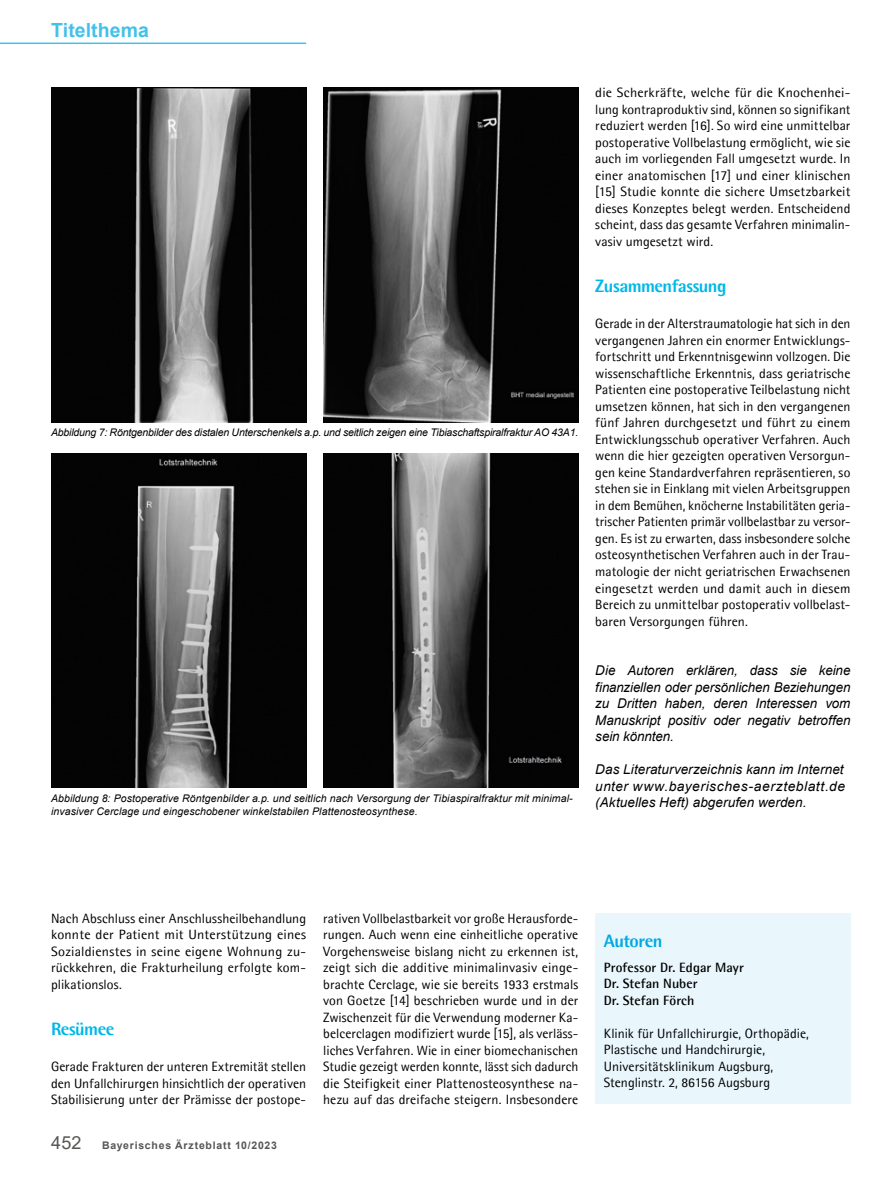
<style>
.page{position:relative;width:893px;height:1191px;background:#fff}
.page>*{position:absolute;margin:0;border:0;box-sizing:border-box;transform-origin:0 0}
.t1{font:700 19.5px "Arial";color:#44c1ea}
.t2{font:800 18px "Agfa Rotis Semisans";letter-spacing:-.03em;color:#00b8e6}
.t3{font:800 18px "Agfa Rotis Semisans";letter-spacing:-.03em;color:#00a9e0}
.t4{font:13.5px/16.5px "Agfa Rotis Semisans";letter-spacing:.005em;color:#000;text-align:justify}
.t5{font:italic 13.5px/16.5px "Arial";color:#000;text-align:justify}
.t6{font:700 13.5px/16.5px "Agfa Rotis Semisans";letter-spacing:.005em;color:#000}
.t7{font:italic 10.5px/13.5px "Arial";letter-spacing:.01em;color:#000}
.t8{font:italic 10.5px "Arial";letter-spacing:-.015em;color:#000}
.t9{font:700 10.5px "Arial";letter-spacing:.07em;color:#575654}
.s1{font-weight:400;font-size:18px}
</style>
<div class="page">
<hr style="left:0;top:43px;width:306px;height:1px;background:#44c1ea">
<img style="left:51px;top:88px;width:255px;height:334px">
<img style="left:51px;top:453px;width:255px;height:334px">
<img style="left:323px;top:88px;width:255px;height:334px">
<img style="left:323px;top:453px;width:255px;height:334px">
<div style="left:595px;top:913px;width:255px;height:191px;background:#e9f7fd"></div>
<h1 class="t1" style="left:51px;top:16px;width:99px">Titelthema</h1>
<p class="t8" style="left:51px;top:426px;width:529px">Abbildung 7: Röntgenbilder des distalen Unterschenkels a.p. und seitlich zeigen eine Tibiaschaftspiralfraktur AO 43A1.</p>
<p class="t7" style="left:51px;top:791px;width:523px">Abbildung 8: Postoperative Röntgenbilder a.p. und seitlich nach Versorgung der Tibiaspiralfraktur mit minimal&shy;invasiver Cerclage und eingeschobener winkelstabilen Plattenosteosynthese.</p>
<p class="t4" style="left:595px;top:84px;width:257px">die Scherkräfte, welche für die Knochenhei&shy;lung kontraproduktiv sind, können so signifikant reduziert werden [16]. So wird eine unmittelbar postoperative Vollbelastung ermöglicht, wie sie auch im vorliegenden Fall umgesetzt wurde. In einer anatomischen [17] und einer klinischen [15] Studie konnte die sichere Umsetzbarkeit dieses Konzeptes belegt werden. Entscheidend scheint, dass das gesamte Verfahren minimalin&shy;vasiv umgesetzt wird.</p>
<h2 class="t2" style="left:595px;top:275px;width:133px">Zusammenfassung</h2>
<p class="t4" style="left:595px;top:315px;width:257px">Gerade in der Alterstraumatologie hat sich in den vergangenen Jahren ein enormer Entwicklungs&shy;fortschritt und Erkenntnisgewinn vollzogen. Die wissenschaftliche Erkenntnis, dass geriatrische Patienten eine postoperative Teilbelastung nicht umsetzen können, hat sich in den vergangenen fünf Jahren durchgesetzt und führt zu einem Entwicklungsschub operativer Verfahren. Auch wenn die hier gezeigten operativen Versorgun&shy;gen keine Standardverfahren repräsentieren, so stehen sie in Einklang mit vielen Arbeitsgruppen in dem Bemühen, knöcherne Instabilitäten geria&shy;trischer Patienten primär vollbelastbar zu versor&shy;gen. Es ist zu erwarten, dass insbesondere solche osteosynthetischen Verfahren auch in der Trau&shy;matologie der nicht geriatrischen Erwachsenen eingesetzt werden und damit auch in diesem Bereich zu unmittelbar postoperativ vollbelast&shy;baren Versorgungen führen.</p>
<p class="t5" style="left:595px;top:662px;width:257px">Die Autoren erklären, dass sie keine finanziellen oder persönlichen Beziehungen zu Dritten haben, deren Interessen vom Manuskript positiv oder negativ betroffen sein könnten.</p>
<p class="t5" style="left:595px;top:761px;width:251px">Das Literaturverzeichnis kann im Internet unter www.bayerisches-aerzteblatt.de (Aktuelles Heft) abgerufen werden.</p>
<p class="t4" style="left:51px;top:909px;width:257px">Nach Abschluss einer Anschlussheilbehandlung konnte der Patient mit Unterstützung eines Sozialdienstes in seine eigene Wohnung zu&shy;rückkehren, die Frakturheilung erfolgte kom&shy;plikationslos.</p>
<h2 class="t2" style="left:51px;top:1017px;width:65px">Resümee</h2>
<p class="t4" style="left:51px;top:1058px;width:257px">Gerade Frakturen der unteren Extremität stellen den Unfallchirurgen hinsichtlich der operativen Stabilisierung unter der Prämisse der postope-</p>
<p class="t9" style="left:51px;top:1137px;width:227px"><span class="s1">452</span> Bayerisches Ärzteblatt 10/2023</p>
<p class="t4" style="left:323px;top:909px;width:257px">rativen Vollbelastbarkeit vor große Herausforde&shy;rungen. Auch wenn eine einheitliche operative Vorgehensweise bislang nicht zu erkennen ist, zeigt sich die additive minimalinvasiv einge&shy;brachte Cerclage, wie sie bereits 1933 erstmals von Goetze [14] beschrieben wurde und in der Zwischenzeit für die Verwendung moderner Ka&shy;belcerclagen modifiziert wurde [15], als verläss&shy;liches Verfahren. Wie in einer biomechanischen Studie gezeigt werden konnte, lässt sich dadurch die Steifigkeit einer Plattenosteosynthese na&shy;hezu auf das dreifache steigern. Insbesondere</p>
<h2 class="t3" style="left:604px;top:929px;width:60px">Autoren</h2>
<p class="t6" style="left:604px;top:959px;width:141px">Professor Dr. Edgar Mayr<br>Dr. Stefan Nuber<br>Dr. Stefan Förch</p>
<p class="t4" style="left:604px;top:1025px;width:207px;text-align:left">Klinik für Unfallchirurgie, Orthopädie, Plastische und Handchirurgie, Universitätsklinikum Augsburg, Stenglinstr. 2, 86156 Augsburg</p>
</div>
